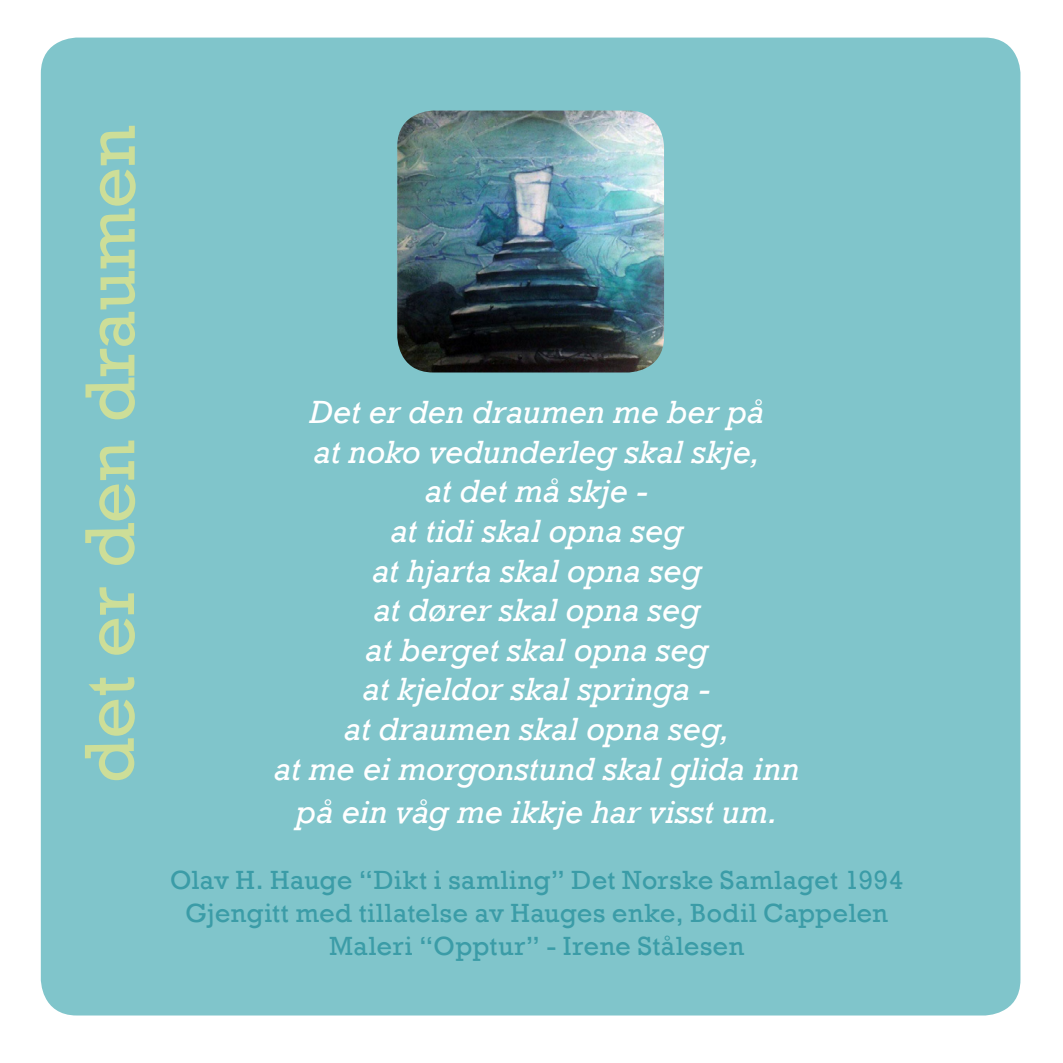
<style>
.page{position:relative;width:1063px;height:1063px;background:#fff}
.page>*{position:absolute;margin:0;border:0;box-sizing:border-box;transform-origin:0 0}
.t1{font:72px "Rockwell";color:#cdde98}
.t2{font:italic 33px "Rockwell";color:#fff}
.t3{font:27px "Rockwell";letter-spacing:.015em;color:#3b9ca7}
</style>
<div class="page">
<div style="left:41px;top:38px;width:979px;height:978px;background:#80c5cb;border-radius:36px"></div>
<img style="left:397px;top:111px;width:267px;height:262px">
<p class="t1" style="left:69px;top:783px;width:660px;rotate:-90deg">det er den draumen</p>
<p class="t2" style="left:309px;top:393px;width:457px">Det er den draumen me ber på</p>
<p class="t2" style="left:314px;top:433px;width:448px">at noko vedunderleg skal skje,</p>
<p class="t2" style="left:425px;top:472px;width:226px">at det må skje -</p>
<p class="t2" style="left:390px;top:512px;width:295px">at tidi skal opna seg</p>
<p class="t2" style="left:372px;top:551px;width:331px">at hjarta skal opna seg</p>
<p class="t2" style="left:373px;top:591px;width:329px">at dører skal opna seg</p>
<p class="t2" style="left:365px;top:631px;width:345px">at berget skal opna seg</p>
<p class="t2" style="left:363px;top:670px;width:350px">at kjeldor skal springa -</p>
<p class="t2" style="left:344px;top:710px;width:387px">at draumen skal opna seg,</p>
<p class="t2" style="left:274px;top:749px;width:527px">at me ei morgonstund skal glida inn</p>
<p class="t2" style="left:296px;top:793px;width:483px">på ein våg me ikkje har visst um.</p>
<p class="t3" style="left:170px;top:864px;width:736px">Olav H. Hauge “Dikt i samling” Det Norske Samlaget 1994</p>
<p class="t3" style="left:186px;top:897px;width:704px">Gjengitt med tillatelse av Hauges enke, Bodil Cappelen</p>
<p class="t3" style="left:329px;top:930px;width:416px">Maleri “Opptur” - Irene Stålesen</p>
</div>
